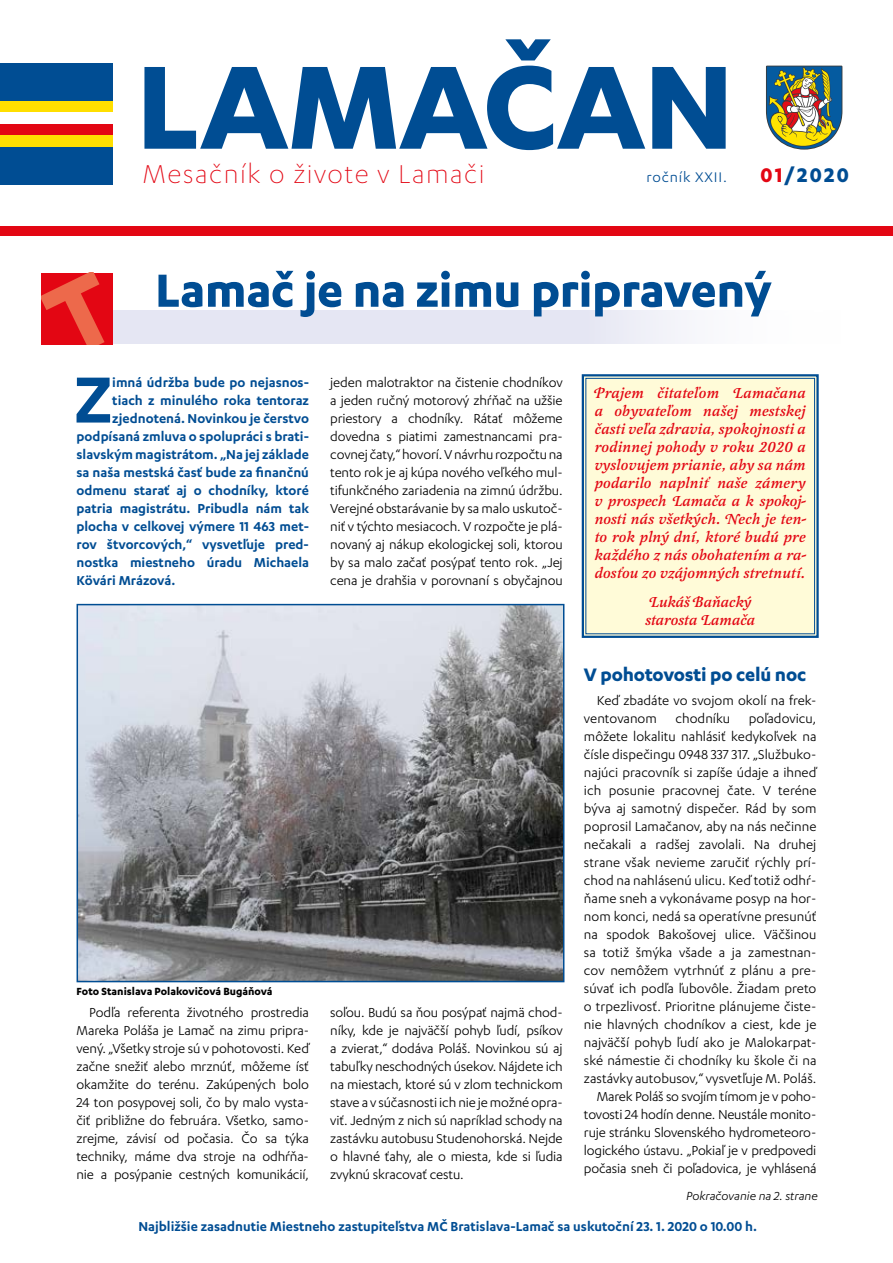
<style>
.page{position:relative;width:893px;height:1263px;background:#fff}
.page>*{position:absolute;margin:0;border:0;box-sizing:border-box;transform-origin:0 0}
.t1{font:700 137.4px "Karbon";letter-spacing:-.01em;color:#05579e}
.t2{font:600 75.6px "Karbon";color:#004d93}
.t3{font:700 54px "Karbon";letter-spacing:-.01em;color:#004d93}
.t4{font:300 30px "Karbon";letter-spacing:.05em;color:#e30e18}
.t5{font:700 22.95px "Karbon";letter-spacing:.1em;color:#004d93}
.t6{font:700 22.95px "Karbon";color:#05579e}
.t7{font:700 21px "Karbon";letter-spacing:-.01em;color:#004d93}
.t8{font:16.2px "Karbon";letter-spacing:.055em;color:#05579e}
.t9{font:16.2px "Karbon";letter-spacing:.055em;color:#004d93}
.t10{font:15px/18px "Karbon";color:#000;text-align:justify}
.t11{font:600 15px "Karbon";color:#004d93}
.t12{font:italic 500 15px/18px "Latienne Swa TCE";letter-spacing:.015em;color:#e30613;text-align:justify}
.t13{font:italic 13.5px "Karbon";color:#000}
.t14{font:700 12px "Karbon";color:#000}
.s1{color:#e30e18}
.s2{color:#e30613}
</style>
<div class="page">
<div style="left:0;top:64px;width:113px;height:37px;background:#004d93"></div>
<div style="left:0;top:147px;width:113px;height:37px;background:#004d93"></div>
<div style="left:0;top:101px;width:113px;height:12px;background:#ffdf00"></div>
<div style="left:0;top:124px;width:113px;height:12px;background:#e30613"></div>
<div style="left:0;top:136px;width:113px;height:11px;background:#ffdf00"></div>
<div style="left:0;top:226px;width:893px;height:10px;background:#e30613"></div>
<div style="left:101px;top:310px;width:740px;height:34px;background:linear-gradient(to right,#dddeef,#f8f8fc)"></div>
<svg style="left:766px;top:66px;width:76px;height:84px"></svg>
<img style="left:80px;top:607px;width:481px;height:372px">
<div style="left:77px;top:604px;width:487px;height:378px;border:2px solid #004d93"></div>
<div style="left:581px;top:374px;width:238px;height:264px;background:#fffbd8"></div>
<div style="left:585px;top:378px;width:230px;height:256px;border:1px solid #004d93"></div>
<svg style="left:41px;top:273px;width:82px;height:72px;background:#e4222f"></svg>
<h1 class="t1" style="left:136px;top:28px;width:599px">LAMAČAN</h1>
<h3 class="t4" style="left:143px;top:157px;width:343px">Mesačník o živote v Lamači</h3>
<p class="t8" style="left:651px;top:168px;width:77px">ročník XXI.</p>
<h3 class="t6" style="left:768px;top:162px;width:74px"><span class="s1">5</span> /2019</h3>
<p class="t9" style="left:646px;top:169px;width:73px">ročník XXI</p>
<h3 class="t5" style="left:760px;top:162px;width:90px"><span class="s2">01</span> 2020</h3>
<h3 class="t3" style="left:155px;top:260px;width:618px">Lamač je na zimu pripravený</h3>
<h2 class="t2" style="left:74px;top:357px;width:39px">Z</h2>
<p class="t11" style="left:112px;top:373px;width:198px">imná údržba bude po nejasnos-</p>
<p class="t11" style="left:112px;top:391px;width:198px">tiach z minulého roka tentoraz</p>
<p class="t11" style="left:112px;top:409px;width:198px">zjednotená. Novinkou je čerstvo</p>
<p class="t11" style="left:77px;top:427px;width:234px">podpísaná zmluva o spolupráci s brati-</p>
<p class="t11" style="left:77px;top:445px;width:234px">slavským magistrátom. „Na jej základe</p>
<p class="t11" style="left:77px;top:463px;width:234px">sa naša mestská časť bude za finančnú</p>
<p class="t11" style="left:77px;top:481px;width:234px">odmenu starať aj o chodníky, ktoré</p>
<p class="t11" style="left:77px;top:499px;width:234px">patria magistrátu. Pribudla nám tak</p>
<p class="t11" style="left:77px;top:517px;width:234px">plocha v celkovej výmere 11 463 met-</p>
<p class="t11" style="left:77px;top:535px;width:234px">rov štvorcových,“ vysvetľuje pred-</p>
<p class="t11" style="left:77px;top:553px;width:234px">nostka miestneho úradu Michaela</p>
<p class="t11" style="left:77px;top:571px;width:100px">Kövári Mrázová.</p>
<p class="t10" style="left:330px;top:373px;width:234px">jeden malotraktor na čistenie chodníkov a jeden ručný motorový zhŕňač na užšie priestory a chodníky. Rátať môžeme dovedna s piatimi zamestnancami pra&shy;covnej čaty,“ hovorí. V návrhu rozpočtu na tento rok je aj kúpa nového veľkého mul&shy;tifunkčného zariadenia na zimnú údržbu.<br>Verejné obstarávanie by sa malo uskutoč&shy;niť v týchto mesiacoch. V rozpočte je plá&shy;novaný aj nákup ekologickej soli, ktorou by sa malo začať posýpať tento rok. „Jej cena je drahšia v porovnaní s obyčajnou</p>
<p class="t14" style="left:77px;top:984px;width:197px">Foto Stanislava Polakovičová Bugáňová</p>
<p class="t10" style="left:77px;top:1003px;width:234px;text-indent:13px">Podľa referenta životného prostredia Mareka Poláša je Lamač na zimu pripra&shy;vený. „Všetky stroje sú v pohotovosti. Keď začne snežiť alebo mrznúť, môžeme ísť okamžite do terénu. Zakúpených bolo 24 ton posypovej soli, čo by malo vysta&shy;čiť približne do februára. Všetko, samo&shy;zrejme, závisí od počasia. Čo sa týka techniky, máme dva stroje na odhŕňa&shy;nie a posýpanie cestných komunikácií,</p>
<p class="t10" style="left:330px;top:1003px;width:234px">soľou. Budú sa ňou posýpať najmä chod&shy;níky, kde je najväčší pohyb ľudí, psíkov a zvierat,“ dodáva Poláš. Novinkou sú aj tabuľky neschodných úsekov. Nájdete ich na miestach, ktoré sú v zlom technickom stave a v súčasnosti ich nie je možné opra&shy;viť. Jedným z nich sú napríklad schody na zastávku autobusu Studenohorská. Nejde o hlavné ťahy, ale o miesta, kde si ľudia zvyknú skracovať cestu.</p>
<p class="t12" style="left:595px;top:385px;width:213px">Prajem čitateľom Lamačana a obyvateľom našej mestskej časti veľa zdravia, spokojnosti a rodinnej pohody v roku 2020 a vyslovujem prianie, aby sa nám podarilo naplniť naše zámery v prospech Lamača a k spokoj&shy;nosti nás všetkých. Nech je ten&shy;to rok plný dní, ktoré budú pre každého z nás obohatením a ra&shy;dosťou zo vzájomných stretnutí.</p>
<p class="t12" style="left:645px;top:593px;width:111px">Lukáš Baňacký starosta Lamača</p>
<h3 class="t7" style="left:584px;top:663px;width:224px">V pohotovosti po celú noc</h3>
<p class="t10" style="left:584px;top:691px;width:234px;text-align:right">Keď zbadáte vo svojom okolí na frek&shy;ventovanom chodníku poľadovicu, môžete lokalitu nahlásiť kedykoľvek na čísle dispečingu 0948 337 317. „Službuko&shy;najúci pracovník si zapíše údaje a ihneď ich posunie pracovnej čate. V teréne býva aj samotný dispečer. Rád by som poprosil Lamačanov, aby na nás nečinne nečakali a radšej zavolali. Na druhej strane však nevieme zaručiť rýchly prí&shy;chod na nahlásenú ulicu. Keď totiž odhŕ&shy;ňame sneh a vykonávame posyp na hor&shy;nom konci, nedá sa operatívne presunúť na spodok Bakošovej ulice. Väčšinou sa totiž šmýka všade a ja zamestnan&shy;cov nemôžem vytrhnúť z plánu a pre&shy;súvať ich podľa ľubovôle. Žiadam preto o trpezlivosť. Prioritne plánujeme čiste&shy;nie hlavných chodníkov a ciest, kde je najväčší pohyb ľudí ako je Malokarpat&shy;ské námestie či chodníky ku škole či na zastávky autobusov,“ vysvetľuje M. Poláš.<br>Marek Poláš so svojím tímom je v poho&shy;tovosti 24 hodín denne. Neustále monito&shy;ruje stránku Slovenského hydrometeoro&shy;logického ústavu. „Pokiaľ je v predpovedi počasia sneh či poľadovica, je vyhlásená</p>
<p class="t13" style="left:686px;top:1188px;width:133px">Pokračovanie na 2. strane</p>
<p class="t11" style="left:138px;top:1217px;width:620px">Najbližšie zasadnutie Miestneho zastupiteľstva MČ Bratislava-Lamač sa uskutoční 23. 1. 2020 o 10.00 h.</p>
</div>
